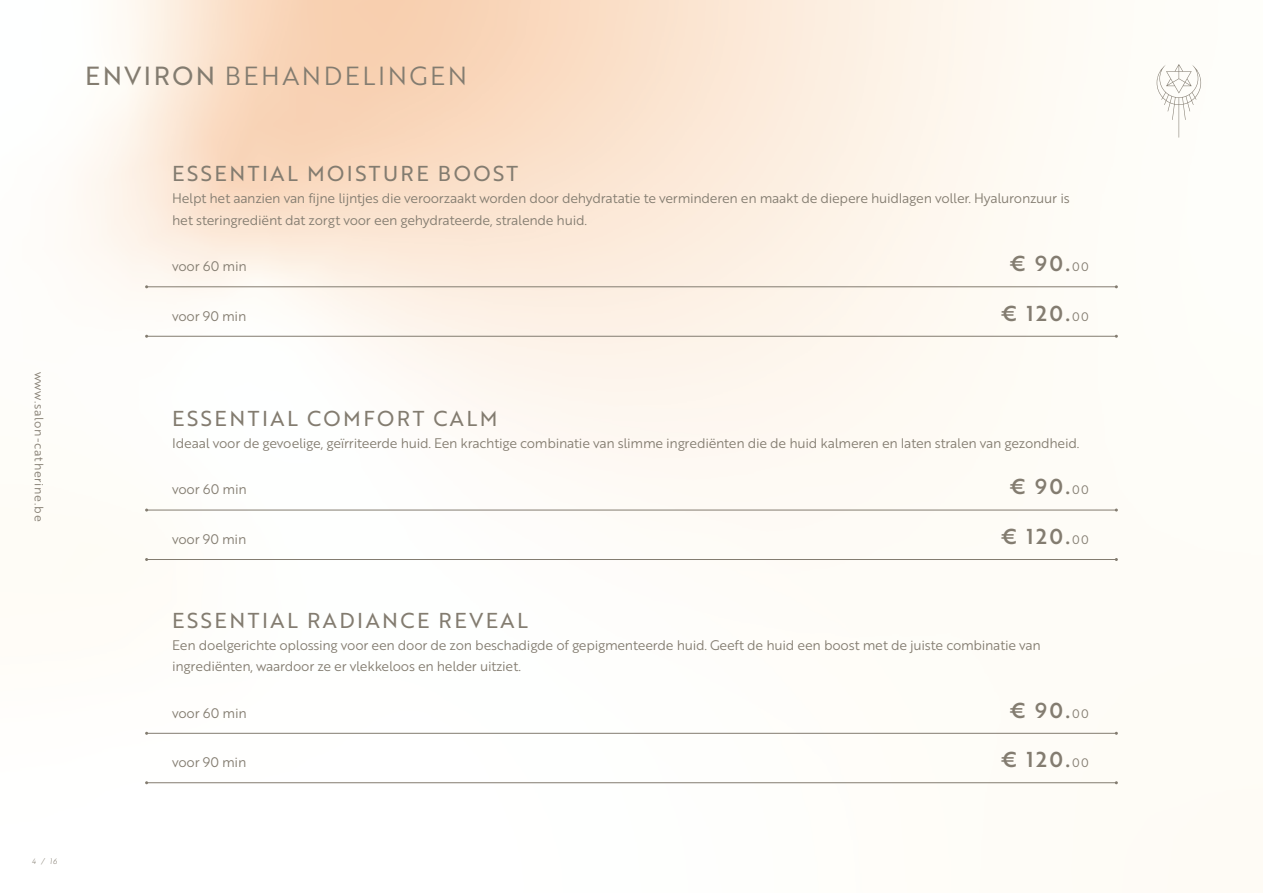
<style>
.page{position:relative;width:1263px;height:893px;background:#fff}
.page>*{position:absolute;margin:0;border:0;box-sizing:border-box;transform-origin:0 0}
.t1{font:25.5px "Brother 1816 Book";letter-spacing:.1em;color:#837c70}
.t2{font:21px "Brother 1816 Regular";letter-spacing:.12em;color:#837c70}
.t3{font:21px "Brother 1816 Medium";letter-spacing:.12em;color:#837c70}
.t4{font:13.5px/21.6px "Brother 1816 Book";letter-spacing:-.02em;color:#837c70}
.t5{font:12px "Brother 1816 Book";letter-spacing:.06em;color:#837c70}
.t6{font:7.5px "Brother 1816 Light Italic";color:#837c70}
.s1{font-family:"Brother 1816 Regular"}
.s2{font-family:"Brother 1816 Book";font-size:12px}
</style>
<div class="page">
<svg style="left:1157px;top:64px;width:44px;height:74px"></svg>
<hr style="left:147px;top:286px;width:969px;height:1px;background:#837c70">
<hr style="left:147px;top:510px;width:969px;height:1px;background:#837c70">
<hr style="left:147px;top:733px;width:969px;height:1px;background:#837c70">
<hr style="left:147px;top:336px;width:969px;height:1px;background:#837c70">
<hr style="left:147px;top:559px;width:969px;height:1px;background:#837c70">
<hr style="left:147px;top:782px;width:969px;height:1px;background:#837c70">
<p class="t5" style="left:48px;top:371px;width:151px;rotate:90deg">www.salon-catherine.be</p>
<h1 class="t1" style="left:85px;top:57px;width:384px"><span class="s1">ENVIRON</span> BEHANDELINGEN</h1>
<h2 class="t2" style="left:172px;top:158px;width:347px">ESSENTIAL MOISTURE BOOST</h2>
<p class="t4" style="left:172px;top:187px;width:899px">Helpt het aanzien van fijne lijntjes die veroorzaakt worden door dehydratatie te verminderen en maakt de diepere huidlagen voller. Hyaluronzuur is het steringrediënt dat zorgt voor een gehydrateerde, stralende huid.</p>
<p class="t4" style="left:172px;top:255px;width:76px">voor 60 min</p>
<h2 class="t3" style="left:1009px;top:248px;width:81px">€ 90.<span class="s2">00</span></h2>
<p class="t4" style="left:172px;top:304px;width:76px">voor 90 min</p>
<h2 class="t3" style="left:1001px;top:297px;width:90px">€ 120.<span class="s2">00</span></h2>
<h2 class="t2" style="left:172px;top:403px;width:327px">ESSENTIAL COMFORT CALM</h2>
<p class="t4" style="left:172px;top:432px;width:909px">Ideaal voor de gevoelige, geïrriteerde huid. Een krachtige combinatie van slimme ingrediënten die de huid kalmeren en laten stralen van gezondheid.</p>
<p class="t4" style="left:172px;top:478px;width:76px">voor 60 min</p>
<h2 class="t3" style="left:1009px;top:471px;width:81px">€ 90.<span class="s2">00</span></h2>
<p class="t4" style="left:172px;top:528px;width:76px">voor 90 min</p>
<h2 class="t3" style="left:1001px;top:520px;width:90px">€ 120.<span class="s2">00</span></h2>
<h2 class="t2" style="left:172px;top:605px;width:357px">ESSENTIAL RADIANCE REVEAL</h2>
<p class="t4" style="left:172px;top:633px;width:870px">Een doelgerichte oplossing voor een door de zon beschadigde of gepigmenteerde huid. Geeft de huid een boost met de juiste combinatie van ingrediënten, waardoor ze er vlekkeloos en helder uitziet.</p>
<p class="t4" style="left:172px;top:701px;width:76px">voor 60 min</p>
<h2 class="t3" style="left:1009px;top:694px;width:81px">€ 90.<span class="s2">00</span></h2>
<p class="t4" style="left:172px;top:751px;width:76px">voor 90 min</p>
<h2 class="t3" style="left:1001px;top:744px;width:90px">€ 120.<span class="s2">00</span></h2>
<p class="t6" style="left:32px;top:856px;width:27px">4 / 16</p>
</div>
